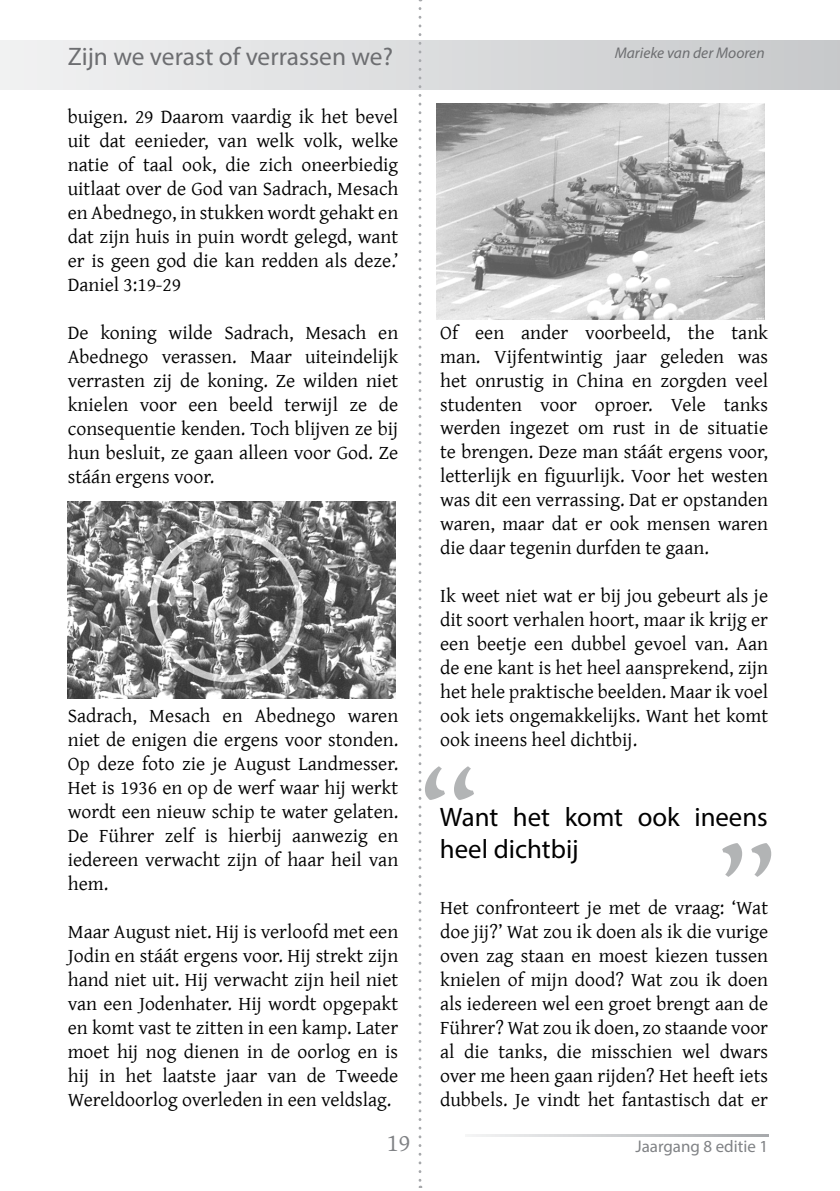
<style>
.page{position:relative;width:840px;height:1191px;background:#fff}
.page>*{position:absolute;margin:0;border:0;box-sizing:border-box;transform-origin:0 0}
.t1{font:141px "Gentium Alt";color:#808285}
.t2{font:26.8px/32.2px "Myriad Pro";color:#000}
.t3{font:25.4px "Myriad Pro";color:#6d6e71}
.t4{font:25.4px "Gentium Alt";color:#808285}
.t5{font:19.8px/24px "Gentium Alt";color:#000;text-align:justify}
.t6{font:17px "Myriad Pro";color:#808285}
.t7{font:italic 15.6px "Myriad Pro";color:#6d6e71}
</style>
<div class="page">
<div style="left:0;top:41px;width:839px;height:48px;background:linear-gradient(to right,#f1f2f2,#c7c9cb)"></div>
<svg style="left:418px;top:8px;width:3px;height:1179px"></svg>
<svg style="left:468px;top:1134px;width:299px;height:2px"></svg>
<img style="left:68px;top:502px;width:327px;height:196px">
<img style="left:436px;top:103px;width:328px;height:216px">
<p class="t3" style="left:68px;top:41px;width:326px">Zijn we verast of verrassen we?</p>
<p class="t7" style="left:614px;top:43px;width:151px">Marieke van der Mooren</p>
<p class="t5" style="left:68px;top:103px;width:332px">buigen. 29 Daarom vaardig ik het bevel uit dat eenieder, van welk volk, welke natie of taal ook, die zich oneerbiedig uitlaat over de God van Sadrach, Mesach en Abednego, in stukken wordt gehakt en dat zijn huis in puin wordt gelegd, want er is geen god die kan redden als deze.’ Daniel 3:19-29</p>
<p class="t5" style="left:68px;top:319px;width:332px">De koning wilde Sadrach, Mesach en Abednego verassen. Maar uiteindelijk verrasten zij de koning. Ze wilden niet knielen voor een beeld terwijl ze de consequentie kenden. Toch blijven ze bij hun besluit, ze gaan alleen voor God. Ze stáán ergens voor.</p>
<p class="t5" style="left:68px;top:703px;width:332px">Sadrach, Mesach en Abednego waren niet de enigen die ergens voor stonden.<br>Op deze foto zie je August Landmesser.<br>Het is 1936 en op de werf waar hij werkt wordt een nieuw schip te water gelaten.<br>De Führer zelf is hierbij aanwezig en iedereen verwacht zijn of haar heil van hem.</p>
<p class="t5" style="left:68px;top:918px;width:332px">Maar August niet. Hij is verloofd met een Jodin en stáát ergens voor. Hij strekt zijn hand niet uit. Hij verwacht zijn heil niet van een Jodenhater. Hij wordt opgepakt en komt vast te zitten in een kamp. Later moet hij nog dienen in de oorlog en is hij in het laatste jaar van de Tweede Wereldoorlog overleden in een veldslag.</p>
<p class="t5" style="left:440px;top:319px;width:329px">Of een ander voorbeeld, the tank man. Vijfentwintig jaar geleden was het onrustig in China en zorgden veel studenten voor oproer. Vele tanks werden ingezet om rust in de situatie te brengen. Deze man stáát ergens voor, letterlijk en figuurlijk. Voor het westen was dit een verrassing. Dat er opstanden waren, maar dat er ook mensen waren die daar tegenin durfden te gaan.</p>
<p class="t5" style="left:440px;top:583px;width:329px">Ik weet niet wat er bij jou gebeurt als je dit soort verhalen hoort, maar ik krijg er een beetje een dubbel gevoel van. Aan de ene kant is het heel aansprekend, zijn het hele praktische beelden. Maar ik voel ook iets ongemakkelijks. Want het komt ook ineens heel dichtbij.</p>
<h1 class="t1" style="left:418px;top:716px;width:63px">“</h1>
<p class="t2" style="left:439px;top:800px;width:329px">Want het komt ook ineens heel dichtbij</p>
<h1 class="t1" style="left:715px;top:794px;width:63px">”</h1>
<p class="t5" style="left:440px;top:894px;width:329px">Het confronteert je met de vraag: ‘Wat doe jij?’ Wat zou ik doen als ik die vurige oven zag staan en moest kiezen tussen knielen of mijn dood? Wat zou ik doen als iedereen wel een groet brengt aan de Führer? Wat zou ik doen, zo staande voor al die tanks, die misschien wel dwars over me heen gaan rijden? Het heeft iets dubbels. Je vindt het fantastisch dat er</p>
<p class="t4" style="left:386px;top:1124px;width:25px">19</p>
<p class="t6" style="left:635px;top:1135px;width:134px">Jaargang 8 editie 1</p>
</div>
